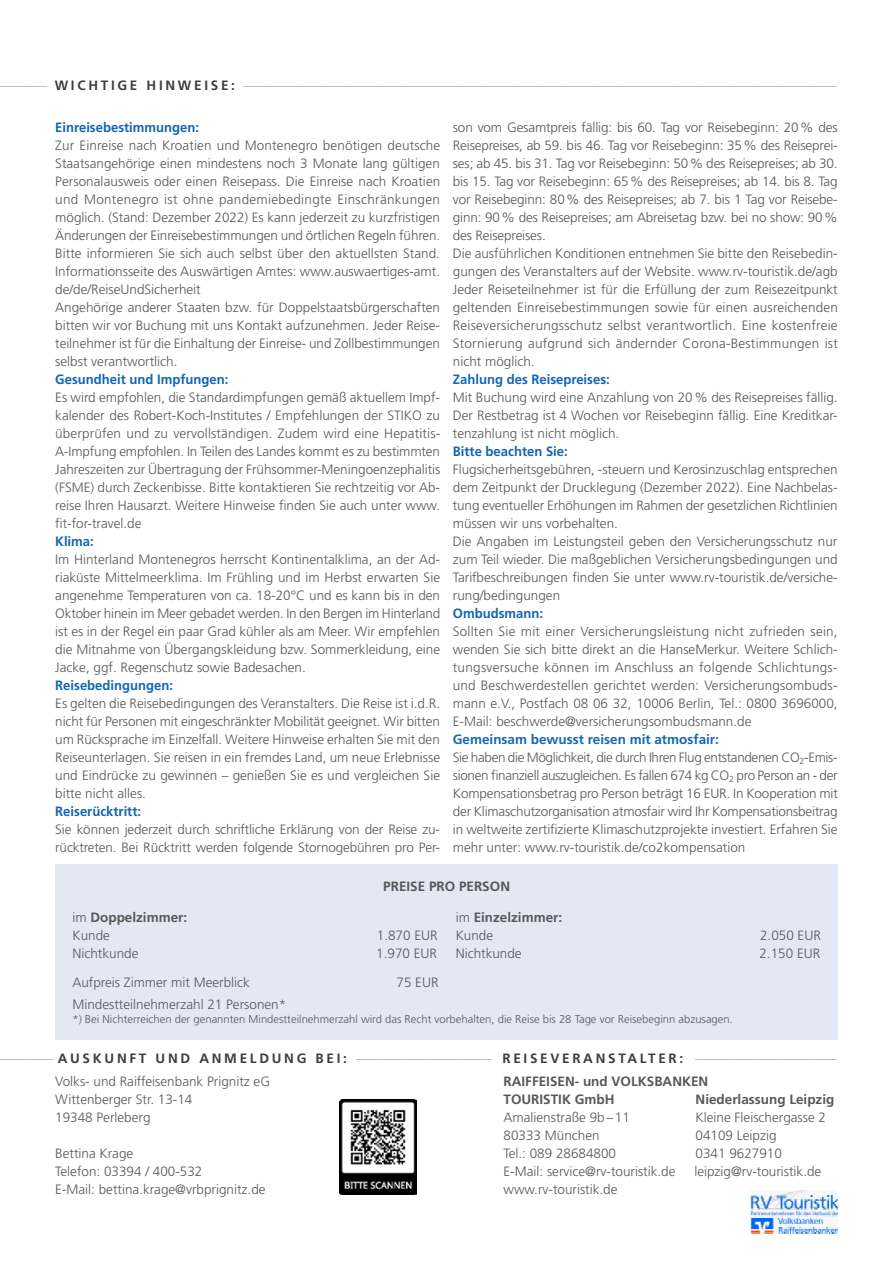
<style>
.page{position:relative;width:893px;height:1263px;background:#fff}
.page>*{position:absolute;margin:0;border:0;box-sizing:border-box;transform-origin:0 0}
.Fließtext{font:300 13.5px/18px "Frutiger LT Pro";color:#57585a;text-align:justify}
.Preiskasten{font:300 13.5px "Frutiger LT Pro";color:#57585a}
.Schrift_in_blauen_Ba{font:300 13.5px "Frutiger LT Pro";color:#a8a9ad}
.Veranstalter{font:300 13.5px "Frutiger LT Pro";color:#57585a}
.Zwischentitel_Tag_bl{font:700 13.5px "Frutiger LT Pro";color:#1465b2}
.Preiskasten-2{font:700 13.5px "Frutiger LT Pro";color:#57585a}
.Fließtext-2{font:700 13.5px "Frutiger LT Pro";color:#1666b2}
.Fließtext-3{font:700 13.5px "Frutiger LT Pro";color:#1465b2}
.AGB{font:300 11.25px "Frutiger LT Pro";color:#57585a}
.s1{font-weight:700;color:#3e3e3f}
.s2{font-weight:300}
</style>
<div class="page">
<img style="left:340px;top:1099px;width:76px;height:95px">
<img style="left:344px;top:1104px;width:68px;height:67px">
<img style="left:750px;top:1191px;width:88px;height:43px">
<div style="left:55px;top:865px;width:783px;height:115px;background:#e3e8f4"></div>
<div style="left:55px;top:960px;width:783px;height:79px;background:#e3e8f4"></div>
<p class="Schrift_in_blauen_Ba" style="left:0;top:77px;width:838px">––––––– <span class="s1">W I C H T I G E H I N W E I S E :</span> ––––––––––––––––––––––––––––––––––––––––––––––––––––––––––––––––––––––––––––––––––––––––</p>
<p class="Zwischentitel_Tag_bl" style="left:55px;top:119px;width:145px">Einreisebestimmungen:</p>
<p class="Fließtext" style="left:55px;top:136px;width:387px">Zur Einreise nach Kroatien und Montenegro benötigen deutsche Staatsangehörige einen mindestens noch 3 Monate lang gültigen Personalausweis oder einen Reisepass. Die Einreise nach Kroatien und Montenegro ist ohne pandemiebedingte Einschränkungen möglich. (Stand: Dezember 2022) Es kann jederzeit zu kurzfristigen Änderungen der Einreisebestimmungen und örtlichen Regeln führen.<br>Bitte informieren Sie sich auch selbst über den aktuellsten Stand.<br>Informationsseite des Auswärtigen Amtes: www.auswaertiges-amt. de/de/ReiseUndSicherheit</p>
<p class="Fließtext" style="left:55px;top:298px;width:386px">Angehörige anderer Staaten bzw. für Doppelstaatsbürgerschaften bitten wir vor Buchung mit uns Kontakt aufzunehmen. Jeder Reise&shy;teilnehmer ist für die Einhaltung der Einreise- und Zollbestimmungen selbst verantwortlich.</p>
<p class="Zwischentitel_Tag_bl" style="left:55px;top:371px;width:175px">Gesundheit und Impfungen:</p>
<p class="Fließtext" style="left:55px;top:388px;width:387px">Es wird empfohlen, die Standardimpfungen gemäß aktuellem Impf&shy;kalender des Robert-Koch-Institutes / Empfehlungen der STIKO zu überprüfen und zu vervollständigen. Zudem wird eine Hepatitis-A-Impfung empfohlen. In Teilen des Landes kommt es zu bestimmten Jahreszeiten zur Übertragung der Frühsommer-Meningoenzephalitis (FSME) durch Zeckenbisse. Bitte kontaktieren Sie rechtzeitig vor Ab&shy;reise Ihren Hausarzt. Weitere Hinweise finden Sie auch unter www. fit-for-travel.de</p>
<p class="Fließtext-3" style="left:55px;top:533px;width:40px">Klima:</p>
<p class="Fließtext" style="left:55px;top:550px;width:386px">Im Hinterland Montenegros herrscht Kontinentalklima, an der Ad&shy;riaküste Mittelmeerklima. Im Frühling und im Herbst erwarten Sie angenehme Temperaturen von ca. 18-20°C und es kann bis in den Oktober hinein im Meer gebadet werden. In den Bergen im Hinterland ist es in der Regel ein paar Grad kühler als am Meer. Wir empfehlen die Mitnahme von Übergangskleidung bzw. Sommerkleidung, eine Jacke, ggf. Regenschutz sowie Badesachen.</p>
<p class="Zwischentitel_Tag_bl" style="left:55px;top:677px;width:119px">Reisebedingungen:</p>
<p class="Fließtext" style="left:55px;top:694px;width:386px">Es gelten die Reisebedingungen des Veranstalters. Die Reise ist i.d.R. nicht für Personen mit eingeschränkter Mobilität geeignet. Wir bitten um Rücksprache im Einzelfall. Weitere Hinweise erhalten Sie mit den Reiseunterlagen. Sie reisen in ein fremdes Land, um neue Erlebnisse und Eindrücke zu gewinnen – genießen Sie es und vergleichen Sie bitte nicht alles.</p>
<p class="Zwischentitel_Tag_bl" style="left:55px;top:803px;width:87px">Reiserücktritt:</p>
<p class="Fließtext" style="left:55px;top:820px;width:386px">Sie können jederzeit durch schriftliche Erklärung von der Reise zu&shy;rücktreten. Bei Rücktritt werden folgende Stornogebühren pro Per-</p>
<p class="Fließtext" style="left:453px;top:118px;width:386px">son vom Gesamtpreis fällig: bis 60. Tag vor Reisebeginn: 20% des Reisepreises, ab 59. bis 46. Tag vor Reisebeginn: 35% des Reiseprei&shy;ses; ab 45. bis 31. Tag vor Reisebeginn: 50% des Reisepreises; ab 30. bis 15. Tag vor Reisebeginn: 65% des Reisepreises; ab 14. bis 8. Tag vor Reisebeginn: 80% des Reisepreises; ab 7. bis 1 Tag vor Reisebe&shy;ginn: 90% des Reisepreises; am Abreisetag bzw. bei no show: 90% des Reisepreises.</p>
<p class="Fließtext" style="left:453px;top:244px;width:386px">Die ausführlichen Konditionen entnehmen Sie bitte den Reisebedin&shy;gungen des Veranstalters auf der Website. www.rv-touristik.de/agb</p>
<p class="Fließtext" style="left:453px;top:280px;width:386px">Jeder Reiseteilnehmer ist für die Erfüllung der zum Reisezeitpunkt geltenden Einreisebestimmungen sowie für einen ausreichenden Reiseversicherungsschutz selbst verantwortlich. Eine kostenfreie Stornierung aufgrund sich ändernder Corona-Bestimmungen ist nicht möglich.</p>
<p class="Zwischentitel_Tag_bl" style="left:453px;top:371px;width:158px">Zahlung des Reisepreises:</p>
<p class="Fließtext" style="left:453px;top:388px;width:386px">Mit Buchung wird eine Anzahlung von 20% des Reisepreises fällig.<br>Der Restbetrag ist 4 Wochen vor Reisebeginn fällig. Eine Kreditkar&shy;tenzahlung ist nicht möglich.</p>
<p class="Zwischentitel_Tag_bl" style="left:453px;top:443px;width:116px">Bitte beachten Sie:</p>
<p class="Fließtext" style="left:453px;top:460px;width:386px">Flugsicherheitsgebühren, -steuern und Kerosinzuschlag entsprechen dem Zeitpunkt der Drucklegung (Dezember 2022). Eine Nachbelas&shy;tung eventueller Erhöhungen im Rahmen der gesetzlichen Richtlinien müssen wir uns vorbehalten.</p>
<p class="Fließtext" style="left:453px;top:532px;width:386px">Die Angaben im Leistungsteil geben den Versicherungsschutz nur zum Teil wieder. Die maßgeblichen Versicherungsbedingungen und Tarifbeschreibungen finden Sie unter www.rv-touristik.de/versiche&shy;rung/bedingungen</p>
<p class="Zwischentitel_Tag_bl" style="left:453px;top:605px;width:92px">Ombudsmann:</p>
<p class="Fließtext" style="left:453px;top:622px;width:386px">Sollten Sie mit einer Versicherungsleistung nicht zufrieden sein, wenden Sie sich bitte direkt an die HanseMerkur. Weitere Schlich&shy;tungsversuche können im Anschluss an folgende Schlichtungs&shy;und Beschwerdestellen gerichtet werden: Versicherungsombuds&shy;mann e.V., Postfach 08 06 32, 10006 Berlin, Tel.: 0800 3696000, E-Mail: beschwerde@versicherungsombudsmann.de</p>
<p class="Fließtext-2" style="left:453px;top:731px;width:268px">Gemeinsam bewusst reisen mit atmosfair:</p>
<p class="Fließtext" style="left:453px;top:748px;width:386px">Sie haben die Möglichkeit, die durch Ihren Flug entstandenen CO<sub>2</sub>-Emis&shy;sionen finanziell auszugleichen. Es fallen 674 kg CO<sub>2</sub> pro Person an - der Kompensationsbetrag pro Person beträgt 16 EUR. In Kooperation mit der Klimaschutzorganisation atmosfair wird Ihr Kompensationsbeitrag in weltweite zertifizierte Klimaschutzprojekte investiert. Erfahren Sie mehr unter: www.rv-touristik.de/co2kompensation</p>
<p class="Preiskasten-2" style="left:383px;top:878px;width:128px">PREISE PRO PERSON</p>
<p class="Preiskasten-2" style="left:72px;top:909px;width:116px"><span class="s2">im</span> Doppelzimmer:</p>
<p class="Preiskasten" style="left:72px;top:927px;width:39px">Kunde</p>
<p class="Preiskasten" style="left:377px;top:927px;width:62px">1.870 EUR</p>
<p class="Preiskasten" style="left:72px;top:945px;width:68px">Nichtkunde</p>
<p class="Preiskasten" style="left:376px;top:945px;width:62px">1.970 EUR</p>
<p class="Preiskasten-2" style="left:456px;top:909px;width:108px"><span class="s2">im</span> Einzelzimmer:</p>
<p class="Preiskasten" style="left:456px;top:927px;width:39px">Kunde</p>
<p class="Preiskasten" style="left:760px;top:927px;width:62px">2.050 EUR</p>
<p class="Preiskasten" style="left:456px;top:945px;width:68px">Nichtkunde</p>
<p class="Preiskasten" style="left:759px;top:945px;width:62px">2.150 EUR</p>
<p class="Preiskasten" style="left:72px;top:974px;width:179px">Aufpreis Zimmer mit Meerblick</p>
<p class="Preiskasten" style="left:396px;top:974px;width:44px">75 EUR</p>
<p class="Preiskasten" style="left:72px;top:996px;width:215px">Mindestteilnehmerzahl 21 Personen*</p>
<p class="AGB" style="left:72px;top:1012px;width:662px">*) Bei Nichterreichen der genannten Mindestteilnehmerzahl wird das Recht vorbehalten, die Reise bis 28 Tage vor Reisebeginn abzusagen.</p>
<p class="Schrift_in_blauen_Ba" style="left:0;top:1051px;width:838px">–––––––– <span class="s1">A U S K U N F T U N D A N M E L D U N G B E I :</span> –––––––––––––––––––– <span class="s1">R E I S E V E R A N S TA LT E R :</span> –––––––––––––––––––––</p>
<p class="Preiskasten-2" style="left:504px;top:1073px;width:206px">RAIFFEISEN- und VOLKSBANKEN</p>
<p class="Preiskasten-2" style="left:504px;top:1091px;width:113px">TOURISTIK GmbH</p>
<p class="Preiskasten-2" style="left:696px;top:1091px;width:140px">Niederlassung Leipzig</p>
<p class="Preiskasten" style="left:504px;top:1109px;width:128px">Amalienstraße 9b–11</p>
<p class="Preiskasten" style="left:696px;top:1109px;width:132px">Kleine Fleischergasse 2</p>
<p class="Preiskasten" style="left:504px;top:1127px;width:98px">80333 München</p>
<p class="Preiskasten" style="left:696px;top:1127px;width:83px">04109 Leipzig</p>
<p class="Preiskasten" style="left:504px;top:1145px;width:114px">Tel.: 089 28684800</p>
<p class="Preiskasten" style="left:696px;top:1145px;width:88px">0341 9627910</p>
<p class="Preiskasten" style="left:504px;top:1163px;width:174px">E-Mail: service@rv-touristik.de</p>
<p class="Preiskasten" style="left:694px;top:1163px;width:129px">leipzig@rv-touristik.de</p>
<p class="Preiskasten" style="left:504px;top:1181px;width:116px">www.rv-touristik.de</p>
<p class="Veranstalter" style="left:55px;top:1073px;width:216px">Volks- und Raiffeisenbank Prignitz eG</p>
<p class="Veranstalter" style="left:55px;top:1091px;width:139px">Wittenberger Str. 13-14</p>
<p class="Veranstalter" style="left:55px;top:1109px;width:97px">19348 Perleberg</p>
<p class="Veranstalter" style="left:55px;top:1145px;width:80px">Bettina Krage</p>
<p class="Veranstalter" style="left:55px;top:1163px;width:149px">Telefon: 03394 / 400-532</p>
<p class="Veranstalter" style="left:55px;top:1181px;width:212px">E-Mail: bettina.krage@vrbprignitz.de</p>
</div>
